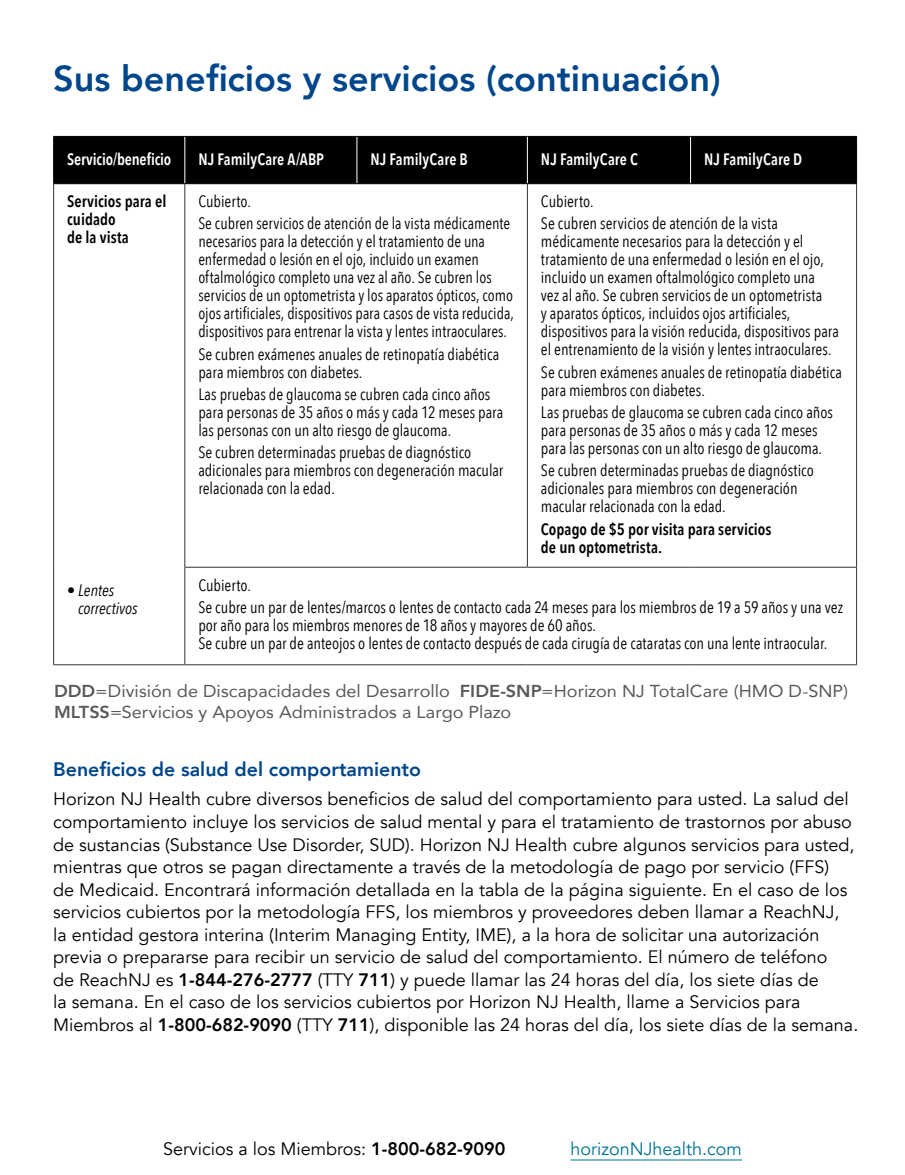
<style>
.page{position:relative;width:905px;height:1175px;background:#fff}
.page>*{position:absolute;margin:0;border:0;box-sizing:border-box;transform-origin:0 0}
.t1{font:800 36px "Avenir";color:#00468b}
.Subhead{font:800 19.5px "Avenir";color:#00468b}
.Body{font:18px/22.5px "Avenir";color:#000}
.Body-2{font:18px "Avenir";color:#007494}
.t2{font:17.25px/21px "Avenir";color:#58595b;scale:1.05 1}
.Benefits_-_Condensed{font:16.5px/18px "Avenir Next Condensed";color:#000}
.Benefits_-_Condensed-2{font:16.5px/18px "Avenir Next Condensed";color:#000;scale:.96 1}
.Benefits_-_Condensed-3{font:600 16.5px/18px "Avenir Next Condensed";color:#000}
.Benefits_Chart_Headers{font:600 16.5px "Avenir Next Condensed";letter-spacing:-.005em;color:#fff;scale:.96 1}
.Benefits_-_Condensed-4{font:italic 16.5px/18px "Avenir Next Condensed";color:#000}
.s1{font-style:normal}
.s2{font-weight:800}
</style>
<div class="page">
<div style="left:54px;top:137px;width:802px;height:46px;background:#000"></div>
<hr style="left:53px;top:184px;width:1px;height:383px;background:#333">
<hr style="left:184px;top:184px;width:1px;height:383px;background:#333">
<hr style="left:527px;top:184px;width:1px;height:383px;background:#333">
<hr style="left:856px;top:184px;width:1px;height:383px;background:#333">
<hr style="left:53px;top:567px;width:1px;height:97px;background:#333">
<hr style="left:184px;top:567px;width:173px;height:1px;background:#333">
<hr style="left:184px;top:567px;width:1px;height:97px;background:#333">
<hr style="left:357px;top:567px;width:170px;height:1px;background:#333">
<hr style="left:527px;top:567px;width:163px;height:1px;background:#333">
<hr style="left:690px;top:567px;width:166px;height:1px;background:#333">
<hr style="left:856px;top:567px;width:1px;height:97px;background:#333">
<hr style="left:53px;top:664px;width:132px;height:1px;background:#333">
<hr style="left:185px;top:664px;width:172px;height:1px;background:#333">
<hr style="left:357px;top:664px;width:170px;height:1px;background:#333">
<hr style="left:527px;top:664px;width:163px;height:1px;background:#333">
<hr style="left:690px;top:664px;width:166px;height:1px;background:#333">
<hr style="left:184px;top:137px;width:1px;height:46px;background:#fff">
<hr style="left:356px;top:137px;width:1px;height:46px;background:#fff">
<hr style="left:527px;top:137px;width:1px;height:46px;background:#fff">
<hr style="left:690px;top:137px;width:1px;height:46px;background:#fff">
<hr style="left:53px;top:136px;width:132px;height:1px;background:#000">
<hr style="left:53px;top:137px;width:1px;height:46px;background:#000">
<hr style="left:185px;top:136px;width:172px;height:1px;background:#000">
<hr style="left:357px;top:136px;width:170px;height:1px;background:#000">
<hr style="left:527px;top:136px;width:163px;height:1px;background:#000">
<hr style="left:690px;top:136px;width:166px;height:1px;background:#000">
<hr style="left:856px;top:137px;width:1px;height:46px;background:#000">
<hr style="left:53px;top:183px;width:132px;height:1px;background:#000">
<hr style="left:185px;top:183px;width:172px;height:1px;background:#000">
<hr style="left:357px;top:183px;width:170px;height:1px;background:#000">
<hr style="left:527px;top:183px;width:163px;height:1px;background:#000">
<hr style="left:690px;top:183px;width:166px;height:1px;background:#000">
<hr style="left:570px;top:1159px;width:172px;height:1px;background:#007494">
<h2 class="t1" style="left:53px;top:50px;width:669px">Sus beneficios y servicios (continuación)</h2>
<p class="Benefits_Chart_Headers" style="left:67px;top:145px;width:110px">Servicio/beneficio</p>
<p class="Benefits_Chart_Headers" style="left:198px;top:145px;width:132px">NJ FamilyCare A/ABP</p>
<p class="Benefits_Chart_Headers" style="left:370px;top:145px;width:103px">NJ FamilyCare B</p>
<p class="Benefits_Chart_Headers" style="left:541px;top:145px;width:103px">NJ FamilyCare C</p>
<p class="Benefits_Chart_Headers" style="left:704px;top:145px;width:104px">NJ FamilyCare D</p>
<p class="Benefits_-_Condensed-3" style="left:67px;top:192px;width:101px">Servicios para el cuidado<br>de la vista</p>
<p class="Benefits_-_Condensed" style="left:198px;top:191px;width:54px">Cubierto.</p>
<p class="Benefits_-_Condensed-2" style="left:198px;top:214px;width:330px">Se cubren servicios de atención de la vista médicamente necesarios para la detección y el tratamiento de una enfermedad o lesión en el ojo, incluido un examen oftalmológico completo una vez al año. Se cubren los servicios de un optometrista y los aparatos ópticos, como ojos artificiales, dispositivos para casos de vista reducida, dispositivos para entrenar la vista y lentes intraoculares.</p>
<p class="Benefits_-_Condensed" style="left:198px;top:344px;width:302px">Se cubren exámenes anuales de retinopatía diabética para miembros con diabetes.</p>
<p class="Benefits_-_Condensed" style="left:198px;top:384px;width:306px">Las pruebas de glaucoma se cubren cada cinco años para personas de 35 años o más y cada 12 meses para las personas con un alto riesgo de glaucoma.</p>
<p class="Benefits_-_Condensed" style="left:198px;top:443px;width:306px">Se cubren determinadas pruebas de diagnóstico adicionales para miembros con degeneración macular relacionada con la edad.</p>
<p class="Benefits_-_Condensed" style="left:541px;top:191px;width:54px">Cubierto.</p>
<p class="Benefits_-_Condensed" style="left:541px;top:214px;width:299px">Se cubren servicios de atención de la vista médicamente necesarios para la detección y el tratamiento de una enfermedad o lesión en el ojo, incluido un examen oftalmológico completo una<br>vez al año. Se cubren servicios de un optometrista<br>y aparatos ópticos, incluidos ojos artificiales, dispositivos para la visión reducida, dispositivos para el entrenamiento de la visión y lentes intraoculares.</p>
<p class="Benefits_-_Condensed" style="left:541px;top:362px;width:302px">Se cubren exámenes anuales de retinopatía diabética para miembros con diabetes.</p>
<p class="Benefits_-_Condensed" style="left:541px;top:402px;width:293px">Las pruebas de glaucoma se cubren cada cinco años para personas de 35 años o más y cada 12 meses para las personas con un alto riesgo de glaucoma.</p>
<p class="Benefits_-_Condensed" style="left:541px;top:461px;width:274px">Se cubren determinadas pruebas de diagnóstico adicionales para miembros con degeneración macular relacionada con la edad.</p>
<p class="Benefits_-_Condensed-3" style="left:541px;top:519px;width:232px">Copago de $5 por visita para servicios de un optometrista.</p>
<p class="Benefits_-_Condensed-4" style="left:78px;top:581px;width:61px;text-indent:-11px"><span class="s1">•</span> Lentes correctivos</p>
<p class="Benefits_-_Condensed" style="left:198px;top:575px;width:54px">Cubierto.</p>
<p class="Benefits_-_Condensed" style="left:198px;top:597px;width:646px">Se cubre un par de lentes/marcos o lentes de contacto cada 24 meses para los miembros de 19 a 59 años y una vez por año para los miembros menores de 18 años y mayores de 60 años.<br>Se cubre un par de anteojos o lentes de contacto después de cada cirugía de cataratas con una lente intraocular.</p>
<p class="t2" style="left:54px;top:680px;width:757px"><span class="s2">DDD</span>=División de Discapacidades del Desarrollo <span class="s2">FIDE-SNP</span>=Horizon NJ TotalCare (HMO D-SNP)<br><span class="s2">MLTSS</span>=Servicios y Apoyos Administrados a Largo Plazo</p>
<p class="Subhead" style="left:53px;top:754px;width:369px">Beneficios de salud del comportamiento</p>
<p class="Body" style="left:53px;top:788px;width:806px">Horizon NJ Health cubre diversos beneficios de salud del comportamiento para usted. La salud del comportamiento incluye los servicios de salud mental y para el tratamiento de trastornos por abuso de sustancias (Substance Use Disorder, SUD). Horizon NJ Health cubre algunos servicios para usted, mientras que otros se pagan directamente a través de la metodología de pago por servicio (FFS)<br>de Medicaid. Encontrará información detallada en la tabla de la página siguiente. En el caso de los servicios cubiertos por la metodología FFS, los miembros y proveedores deben llamar a ReachNJ,<br>la entidad gestora interina (Interim Managing Entity, IME), a la hora de solicitar una autorización previa o prepararse para recibir un servicio de salud del comportamiento. El número de teléfono<br>de ReachNJ es <span class="s2">1-844-276-2777</span> (TTY <span class="s2">711</span>) y puede llamar las 24 horas del día, los siete días de<br>la semana. En el caso de los servicios cubiertos por Horizon NJ Health, llame a Servicios para Miembros al <span class="s2">1-800-682-9090</span> (TTY <span class="s2">711</span>), disponible las 24 horas del día, los siete días de la semana.</p>
<p class="Body" style="left:163px;top:1138px;width:344px">Servicios a los Miembros: <span class="s2">1-800-682-9090</span></p>
<p class="Body-2" style="left:570px;top:1138px;width:173px">horizonNJhealth.com</p>
</div>
